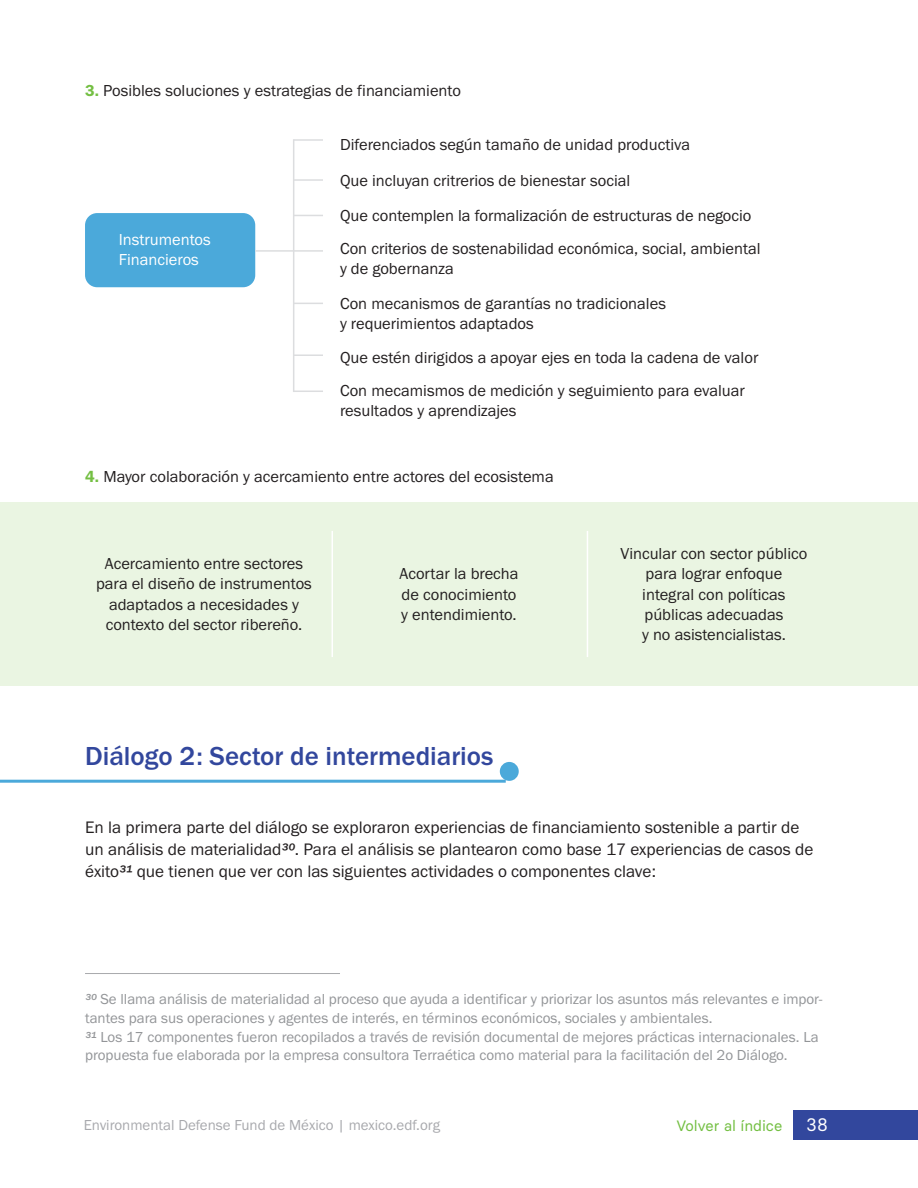
<style>
.page{position:relative;width:918px;height:1188px;background:#fff}
.page>*{position:absolute;margin:0;border:0;box-sizing:border-box;transform-origin:0 0}
.t1{font:500 27px "Franklin Gothic URW";color:#32479d}
.t2{font:18px "Basier Circle";color:#fff}
.t3{font:17.25px/21.8px "Franklin Gothic URW Boo";color:#231f20}
.t4{font:16.5px/20.2px "Franklin Gothic URW Boo";color:#231f20}
.t5{font:16.5px/20.2px "Franklin Gothic URW Boo";color:#fff}
.t6{font:15px/18.8px "Franklin Gothic URW Boo";color:#939598}
.t7{font:15px "Franklin Gothic URW Boo";color:#a8a9ad}
.t8{font:15px "Basier Circle";color:#74bf43}
.s1{font-family:"Franklin Gothic URW Dem";color:#74bf43}
.s2{font-family:"Franklin Gothic URW Med Ita"}
</style>
<div class="page">
<div style="left:793px;top:1110px;width:125px;height:30px;background:#32479d"></div>
<div style="left:0;top:502px;width:918px;height:184px;background:#eaf5e2"></div>
<hr style="left:587px;top:531px;width:1px;height:126px;background:#fff">
<hr style="left:332px;top:531px;width:1px;height:126px;background:#fff">
<div style="left:85px;top:213px;width:170px;height:74px;background:#4ba9da;border-radius:12px"></div>
<hr style="left:293px;top:139px;width:1px;height:253px;background:#dcdddf">
<hr style="left:255px;top:250px;width:39px;height:2px;background:#dcdddf">
<hr style="left:294px;top:139px;width:29px;height:2px;background:#dcdddf">
<hr style="left:294px;top:179px;width:29px;height:2px;background:#dcdddf">
<svg style="left:294px;top:215px;width:29px;height:1px"></svg>
<hr style="left:294px;top:250px;width:29px;height:2px;background:#dcdddf">
<svg style="left:294px;top:303px;width:29px;height:1px"></svg>
<hr style="left:294px;top:354px;width:29px;height:2px;background:#dcdddf">
<svg style="left:294px;top:391px;width:29px;height:1px"></svg>
<hr style="left:0;top:780px;width:506px;height:3px;background:#4ba9da">
<hr style="left:85px;top:973px;width:255px;height:1px;background:#a8a9ad">
<div style="left:500px;top:762px;width:19px;height:19px;background:#4ba9da;border-radius:50%"></div>
<p class="t4" style="left:85px;top:80px;width:377px"><span class="s1">3.</span> Posibles soluciones y estrategias de financiamiento</p>
<p class="t5" style="left:119px;top:229px;width:93px">Instrumentos<br>Financieros</p>
<p class="t4" style="left:340px;top:127px;width:413px;line-height:35.4px">Diferenciados según tamaño de unidad productiva<br>Que incluyan critrerios de bienestar social<br>Que contemplen la formalización de estructuras de negocio</p>
<p class="t4" style="left:340px;top:238px;width:422px">Con criterios de sostenabilidad económica, social, ambiental y de gobernanza</p>
<p class="t4" style="left:340px;top:293px;width:328px">Con mecanismos de garantías no tradicionales y requerimientos adaptados</p>
<p class="t4" style="left:340px;top:341px;width:420px;line-height:32.8px">Que estén dirigidos a apoyar ejes en toda la cadena de valor<br>Con mecamismos de medición y seguimiento para evaluar</p>
<p class="t4" style="left:340px;top:400px;width:178px">resultados y aprendizajes</p>
<p class="t4" style="left:85px;top:466px;width:470px"><span class="s1">4.</span> Mayor colaboración y acercamiento entre actores del ecosistema</p>
<p class="t4" style="left:96px;top:553px;width:217px;text-align:center">Acercamiento entre sectores para el diseño de instrumentos adaptados a necesidades y contexto del sector ribereño.</p>
<p class="t4" style="left:400px;top:563px;width:120px">Acortar la brecha de conocimiento y entendimiento.</p>
<h1 class="t1" style="left:85px;top:739px;width:410px">Diálogo 2: Sector de intermediarios</h1>
<p class="t4" style="left:621px;top:543px;width:188px;text-align:center">Vincular con sector público para lograr enfoque integral con políticas públicas adecuadas<br>y no asistencialistas.</p>
<p class="t3" style="left:85px;top:816px;width:730px">En la primera parte del diálogo se exploraron experiencias de financiamiento sostenible a partir de un análisis de materialidad<span class="s2">³⁰</span>. Para el análisis se plantearon como base 17 experiencias de casos de éxito<span class="s2">³¹</span> que tienen que ver con las siguientes actividades o componentes clave:</p>
<p class="t6" style="left:85px;top:990px;width:739px"><span class="s2">³⁰</span> Se llama análisis de materialidad al proceso que ayuda a identificar y priorizar los asuntos más relevantes e impor&shy;tantes para sus operaciones y agentes de interés, en términos económicos, sociales y ambientales.<br><span class="s2">³¹</span> Los 17 componentes fueron recopilados a través de revisión documental de mejores prácticas internacionales. La propuesta fue elaborada por la empresa consultora Terraética como material para la facilitación del 2o Diálogo.</p>
<p class="t7" style="left:84px;top:1116px;width:358px">Environmental Defense Fund de México | mexico.edf.org</p>
<p class="t8" style="left:677px;top:1116px;width:107px">Volver al índice</p>
<p class="t2" style="left:806px;top:1113px;width:23px">38</p>
</div>
